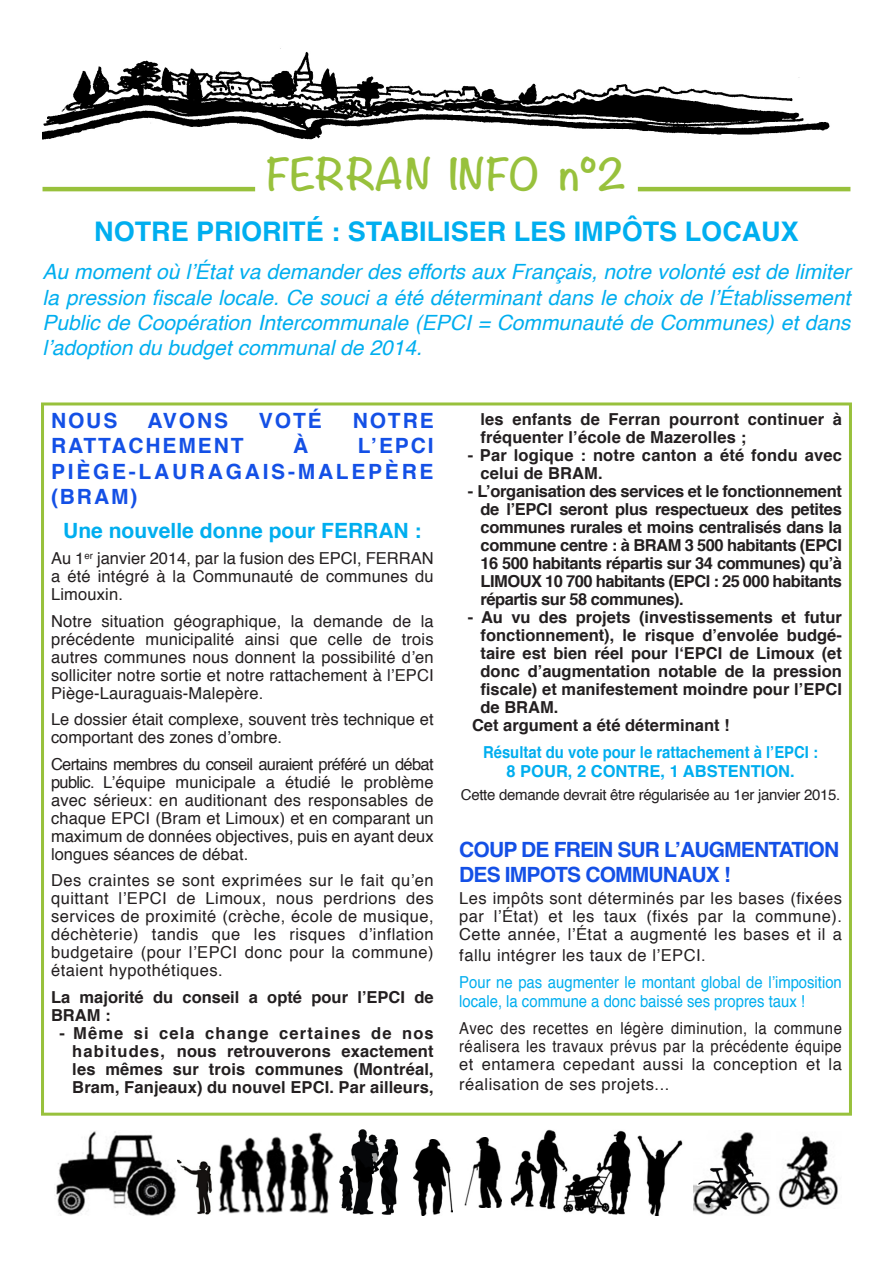
<style>
.page{position:relative;width:893px;height:1263px;background:#fff}
.page>*{position:absolute;margin:0;border:0;box-sizing:border-box;transform-origin:0 0}
.t1{font:700 39px "Noteworthy";color:#98c13c}
.t2{font:700 27px "Helvetica";color:#00aeef}
.t3{font:italic 21px/25.2px "Helvetica";color:#00aeef;text-align:justify}
.t4{font:700 21px/25.2px "Helvetica";letter-spacing:.09em;color:#1450e6;text-align:justify}
.t5{font:700 21px/25.2px "Helvetica";letter-spacing:-.04em;color:#1450e6}
.t6{font:700 21px "Helvetica";color:#00aeef}
.t7{font:16.5px/18px "Helvetica";letter-spacing:.01em;color:#231f20;text-align:justify}
.t8{font:700 16.5px/18px "Helvetica";color:#231f20}
.t9{font:16.5px/18px "Helvetica";letter-spacing:.01em;color:#231f20;text-align:justify;scale:.9 1}
.t10{font:16.5px/19.8px "Helvetica";color:#00aeef;scale:.9 1}
.t11{font:700 16.5px/18.8px "Helvetica";color:#00aeef;text-align:center;scale:.9 1}
.t12{font:16.5px "Helvetica";letter-spacing:.03em;color:#231f20}
.t13{font:15px "Helvetica";letter-spacing:-.02em;color:#231f20}
</style>
<div class="page">
<div style="left:41px;top:402px;width:811px;height:714px;border:3px solid #98c13c"></div>
<img style="left:43px;top:48px;width:787px;height:92px">
<img style="left:56px;top:1131px;width:120px;height:84px">
<img style="left:413px;top:1139px;width:39px;height:76px">
<img style="left:693px;top:1132px;width:77px;height:83px">
<img style="left:778px;top:1135px;width:60px;height:73px">
<img style="left:637px;top:1135px;width:46px;height:80px">
<hr style="left:43px;top:187px;width:212px;height:4px;background:#98c13c">
<hr style="left:638px;top:187px;width:212px;height:4px;background:#98c13c">
<img style="left:510px;top:1129px;width:120px;height:85px">
<img style="left:340px;top:1129px;width:58px;height:85px">
<img style="left:219px;top:1132px;width:115px;height:82px">
<img style="left:464px;top:1137px;width:37px;height:71px">
<img style="left:178px;top:1160px;width:35px;height:54px">
<p class="t1" style="left:266px;top:140px;width:362px">FERRAN INFO n°2</p>
<p class="t2" style="left:94px;top:210px;width:706px">NOTRE PRIORITÉ : STABILISER LES IMPÔTS LOCAUX</p>
<p class="t3" style="left:43px;top:260px;width:809px">Au moment où l’État va demander des efforts aux Français, notre volonté est de limiter la pression fiscale locale. Ce souci a été déterminant dans le choix de l’Établissement Public de Coopération Intercommunale (EPCI = Communauté de Communes) et dans l’adoption du budget communal de 2014.</p>
<p class="t4" style="left:51px;top:408px;width:68px">NOUS</p>
<p class="t4" style="left:147px;top:408px;width:82px">AVONS</p>
<p class="t4" style="left:259px;top:408px;width:64px">VOTÉ</p>
<p class="t4" style="left:353px;top:408px;width:83px">NOTRE</p>
<p class="t4" style="left:51px;top:434px;width:194px">RATTACHEMENT</p>
<p class="t4" style="left:293px;top:434px;width:17px">À</p>
<p class="t4" style="left:51px;top:434px;width:384px;text-indent:307px">L’EPCI PIÈGE-LAURAGAIS-MALEPÈRE (BRAM)</p>
<p class="t6" style="left:63px;top:513px;width:360px">Une nouvelle donne pour FERRAN :</p>
<p class="t7" style="left:51px;top:550px;width:384px">Au 1<sup>er</sup> janvier 2014, par la fusion des EPCI, FERRAN a été intégré à la Communauté de communes du Limouxin.</p>
<p class="t7" style="left:51px;top:612px;width:384px">Notre situation géographique, la demande de la précédente municipalité ainsi que celle de trois autres communes nous donnent la possibilité d’en solliciter notre sortie et notre rattachement à l’EPCI Piège-Lauraguais-Malepère.</p>
<p class="t7" style="left:51px;top:711px;width:384px">Le dossier était complexe, souvent très technique et comportant des zones d’ombre.</p>
<p class="t7" style="left:51px;top:755px;width:384px">Certains membres du conseil auraient préféré un débat public. L’équipe municipale a étudié le problème avec sérieux: en auditionant des responsables de chaque EPCI (Bram et Limoux) et en comparant un maximum de données objectives, puis en ayant deux longues séances de débat.</p>
<p class="t7" style="left:51px;top:872px;width:384px">Des craintes se sont exprimées sur le fait qu’en quittant l’EPCI de Limoux, nous perdrions des services de proximité (crèche, école de musique, déchèterie) tandis que les risques d’inflation budgetaire (pour l’EPCI donc pour la commune) étaient hypothétiques.</p>
<p class="t8" style="left:51px;top:988px;width:384px">La majorité du conseil a opté pour l’EPCI de<br>BRAM :</p>
<p class="t8" style="left:72px;top:1024px;width:363px;text-align:justify;text-indent:-13px">- Même si cela change certaines de nos habitudes, nous retrouverons exactement les mêmes sur trois communes (Montréal, Bram, Fanjeaux) du nouvel EPCI. Par ailleurs,</p>
<p class="t8" style="left:480px;top:410px;width:363px">les enfants de Ferran pourront continuer à fréquenter l’école de Mazerolles ;</p>
<p class="t8" style="left:480px;top:446px;width:363px;text-indent:-13px">- Par logique : notre canton a été fondu avec celui de BRAM.</p>
<p class="t8" style="left:480px;top:482px;width:363px;text-align:justify;text-indent:-13px">- L’organisation des services et le fonctionnement de l’EPCI seront plus respectueux des petites communes rurales et moins centralisés dans la commune centre : à BRAM 3 500 habitants (EPCI 16 500 habitants répartis sur 34 communes) qu’à LIMOUX 10 700 habitants (EPCI : 25 000 habitants répartis sur 58 communes).</p>
<p class="t8" style="left:480px;top:608px;width:363px;text-align:justify;text-indent:-13px">- Au vu des projets (investissements et futur fonctionnement), le risque d’envolée budgé&shy;taire est bien réel pour l‘EPCI de Limoux (et donc d’augmentation notable de la pression fiscale) et manifestement moindre pour l’EPCI de BRAM.</p>
<p class="t8" style="left:472px;top:716px;width:259px">Cet argument a été déterminant !</p>
<p class="t11" style="left:483px;top:743px;width:374px">Résultat du vote pour le rattachement à l’EPCI :<br>8 POUR, 2 CONTRE, 1 ABSTENTION.</p>
<p class="t13" style="left:461px;top:783px;width:381px">Cette demande devrait être régularisée au 1er janvier 2015.</p>
<p class="t5" style="left:459px;top:837px;width:382px">COUP DE FREIN SUR L’AUGMENTATION<br>DES IMPOTS COMMUNAUX !</p>
<p class="t7" style="left:459px;top:890px;width:384px">Les impôts sont déterminés par les bases (fixées par l’État) et les taux (fixés par la commune).<br>Cette année, l’État a augmenté les bases et il a</p>
<p class="t12" style="left:459px;top:942px;width:248px">fallu intégrer les taux de l’EPCI.</p>
<p class="t10" style="left:459px;top:972px;width:427px">Pour ne pas augmenter le montant global de l’imposition locale, la commune a donc baissé ses propres taux !</p>
<p class="t9" style="left:459px;top:1020px;width:427px">Avec des recettes en légère diminution, la commune réalisera les travaux prévus par la précédente équipe et entamera cepedant aussi la conception et la</p>
<p class="t12" style="left:459px;top:1071px;width:212px">réalisation de ses projets...</p>
</div>
